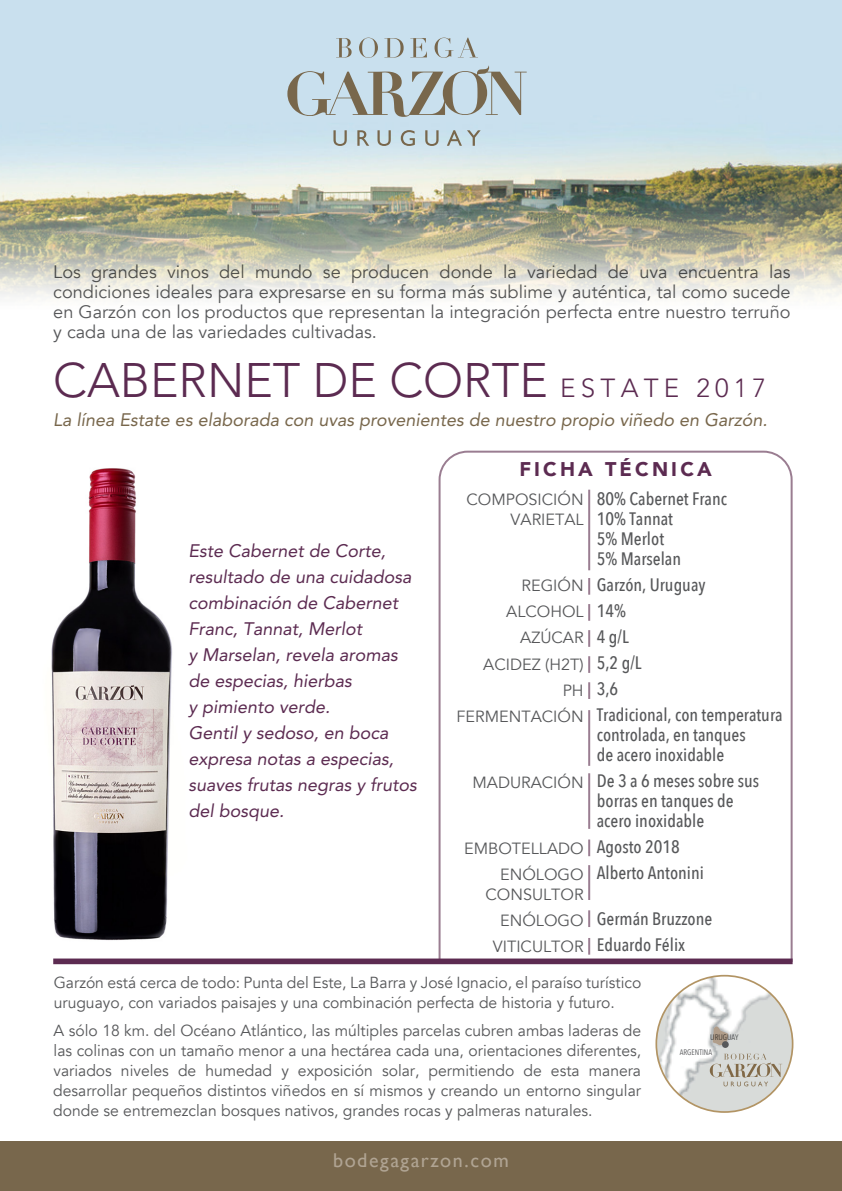
<style>
.page{position:relative;width:842px;height:1191px;background:#fff}
.page>*{position:absolute;margin:0;border:0;box-sizing:border-box;transform-origin:0 0}
.t1{font:300 48px "Avenir LT Std";color:#5c2b51}
.t2{font:20px "Gill Sans";letter-spacing:.08em;color:#b0a493}
.t3{font:900 19.8px "Avenir";letter-spacing:.16em;color:#5c2b51}
.t4{font:18px/20px "Avenir";color:#57585a;text-align:justify}
.t5{font:500 18px/26px "Avenir Next Condensed";color:#57585a}
.t6{font:italic 18px/26px "Avenir LT Std";color:#5c2b51}
.t7{font:italic 18px "Avenir LT Std";color:#78674c}
.t8{font:16.2px/26px "Avenir";color:#57585a;text-align:right}
.t9{font:16px/20px "Avenir";color:#57585a}
.t10{font:8px "Avenir Next Condensed";color:#57585a}
.s1{font-size:26px}
</style>
<div class="page">
<img style="left:51px;top:468px;width:121px;height:473px">
<img style="left:0;top:0;width:842px;height:298px">
<div style="left:0;top:1141px;width:842px;height:50px;background:#78674c"></div>
<svg style="left:336px;top:38px;width:16px;height:20px"></svg>
<svg style="left:359px;top:38px;width:19px;height:20px"></svg>
<svg style="left:384px;top:38px;width:20px;height:20px"></svg>
<svg style="left:410px;top:38px;width:17px;height:19px"></svg>
<svg style="left:435px;top:38px;width:43px;height:20px"></svg>
<svg style="left:333px;top:130px;width:14px;height:16px"></svg>
<svg style="left:357px;top:130px;width:12px;height:16px"></svg>
<svg style="left:377px;top:130px;width:14px;height:16px"></svg>
<svg style="left:401px;top:130px;width:14px;height:16px"></svg>
<svg style="left:425px;top:130px;width:14px;height:16px"></svg>
<svg style="left:447px;top:130px;width:34px;height:16px"></svg>
<svg style="left:287px;top:65px;width:240px;height:52px;background:#b2bec0"></svg>
<svg style="left:439px;top:450px;width:354px;height:508px"></svg>
<hr style="left:588px;top:489px;width:2px;height:81px;background:#9a7d91">
<svg style="left:588px;top:578px;width:2px;height:16px"></svg>
<svg style="left:588px;top:604px;width:2px;height:17px"></svg>
<svg style="left:588px;top:630px;width:2px;height:17px"></svg>
<svg style="left:588px;top:656px;width:2px;height:17px"></svg>
<svg style="left:588px;top:682px;width:2px;height:17px"></svg>
<hr style="left:588px;top:773px;width:2px;height:56px;background:#9a7d91">
<svg style="left:588px;top:839px;width:2px;height:17px"></svg>
<svg style="left:588px;top:910px;width:2px;height:17px"></svg>
<svg style="left:588px;top:938px;width:2px;height:16px"></svg>
<hr style="left:588px;top:865px;width:2px;height:35px;background:#9a7d91">
<hr style="left:588px;top:710px;width:2px;height:56px;background:#9a7d91">
<div style="left:53px;top:958px;width:740px;height:6px;background:#5c2b51"></div>
<img style="left:656px;top:975px;width:137px;height:137px;border-radius:68px">
<svg style="left:713px;top:1026px;width:15px;height:19px"></svg>
<svg style="left:710px;top:1053px;width:72px;height:33px;background:#c8c6bf"></svg>
<div style="left:722px;top:1041px;width:7px;height:7px;background:#57585a;border-radius:50%"></div>
<p class="t4" style="left:53px;top:262px;width:739px">Los grandes vinos del mundo se producen donde la variedad de uva encuentra las condiciones ideales para expresarse en su forma más sublime y auténtica, tal como sucede en Garzón con los productos que representan la integración perfecta entre nuestro terruño y cada una de las variedades cultivadas.</p>
<h1 class="t1" style="left:53px;top:352px;width:714px">CABERNET DE CORTE <span class="s1">E S T A T E 2 0 1 7</span></h1>
<p class="t7" style="left:53px;top:409px;width:716px">La línea Estate es elaborada con uvas provenientes de nuestro propio viñedo en Garzón.</p>
<p class="t3" style="left:519px;top:452px;width:194px">FICHA TÉCNICA</p>
<p class="t8" style="left:466px;top:490px;width:119px;line-height:20px">COMPOSICIÓN<br>VARIETAL</p>
<p class="t5" style="left:597px;top:489px;width:132px;line-height:20px">80% Cabernet Franc<br>10% Tannat<br>5% Merlot<br>5% Marselan</p>
<p class="t5" style="left:597px;top:572px;width:187px">Garzón, Uruguay<br>14%<br>4 g/L<br>5,2 g/L<br>3,6<br>Tradicional, con temperatura</p>
<p class="t5" style="left:597px;top:725px;width:150px;line-height:20px">controlada, en tanques de acero inoxidable</p>
<p class="t5" style="left:597px;top:771px;width:164px;line-height:20px">De 3 a 6 meses sobre sus borras en tanques de acero inoxidable</p>
<p class="t5" style="left:597px;top:834px;width:109px">Agosto 2018<br>Alberto Antonini</p>
<p class="t5" style="left:597px;top:906px;width:117px">Germán Bruzzone<br>Eduardo Félix</p>
<p class="t9" style="left:54px;top:972px;width:589px">Garzón está cerca de todo: Punta del Este, La Barra y José Ignacio, el paraíso turístico uruguayo, con variados paisajes y una combinación perfecta de historia y futuro.</p>
<p class="t9" style="left:53px;top:1020px;width:589px;text-align:justify">A sólo 18 km. del Océano Atlántico, las múltiples parcelas cubren ambas laderas de las colinas con un tamaño menor a una hectárea cada una, orientaciones diferentes, variados niveles de humedad y exposición solar, permitiendo de esta manera desarrollar pequeños distintos viñedos en sí mismos y creando un entorno singular donde se entremezclan bosques nativos, grandes rocas y palmeras naturales.</p>
<p class="t6" style="left:188px;top:538px;width:230px">Este Cabernet de Corte, resultado de una cuidadosa combinación de Cabernet<br>Franc, Tannat, Merlot<br>y Marselan, revela aromas de especias, hierbas<br>y pimiento verde.<br>Gentil y sedoso, en boca expresa notas a especias, suaves frutas negras y frutos del bosque.</p>
<p class="t8" style="left:457px;top:573px;width:129px">REGIÓN<br>ALCOHOL<br>AZÚCAR<br>ACIDEZ (H2T)<br>PH<br>FERMENTACIÓN</p>
<p class="t8" style="left:472px;top:769px;width:113px">MADURACIÓN</p>
<p class="t8" style="left:464px;top:835px;width:121px">EMBOTELLADO<br>ENÓLOGO</p>
<p class="t8" style="left:485px;top:881px;width:100px">CONSULTOR<br>ENÓLOGO<br>VITICULTOR</p>
<p class="t10" style="left:710px;top:1032px;width:30px">URUGUAY</p>
<p class="t10" style="left:680px;top:1047px;width:34px">ARGENTINA</p>
<p class="t2" style="left:333px;top:1149px;width:177px">bodegagarzon.com</p>
</div>
